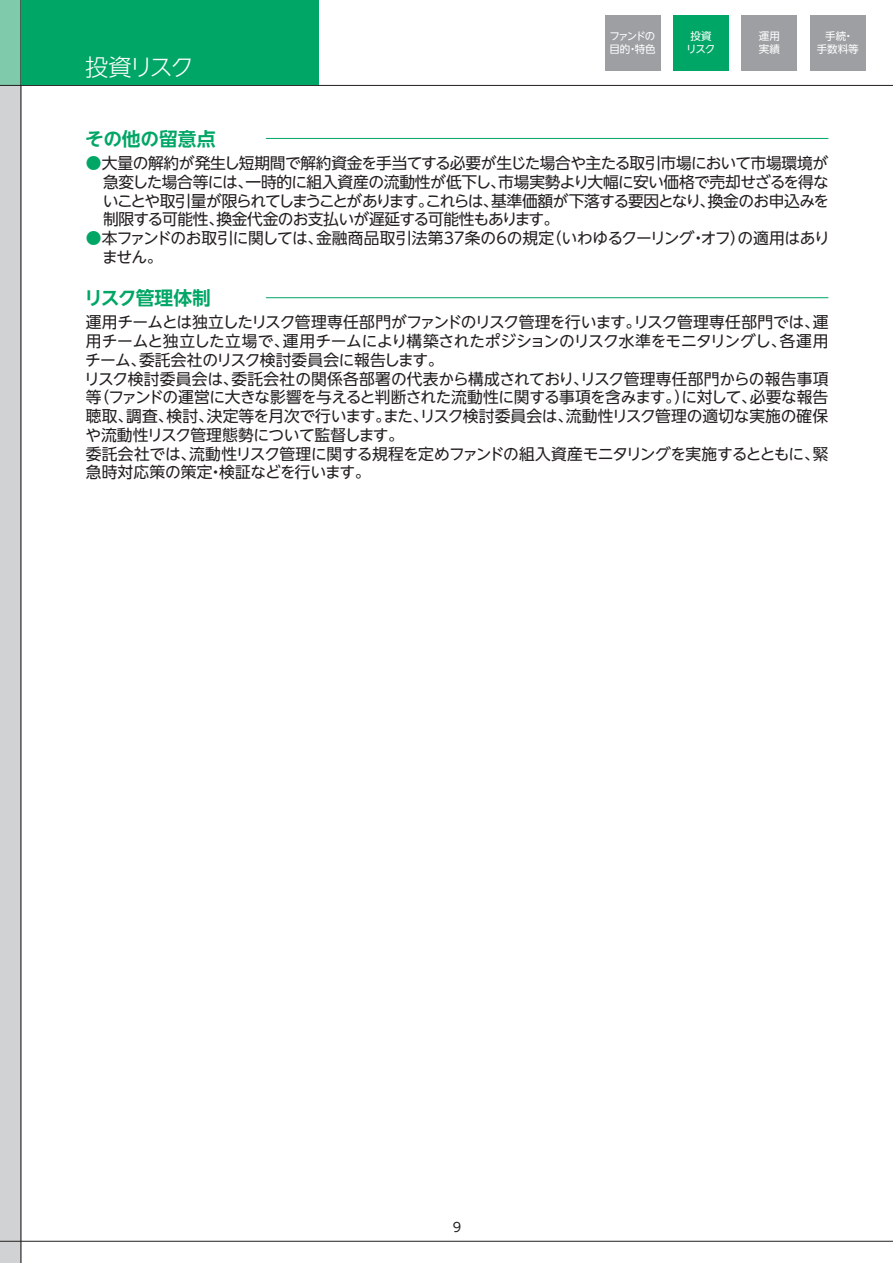
<style>
.page{position:relative;width:893px;height:1263px;background:#fff}
.page>*{position:absolute;margin:0;border:0;box-sizing:border-box;transform-origin:0 0}
.t1{font:300 23.4px "UD Shin Go NT Pro";letter-spacing:-.105em;color:#fff}
.t2{font:700 18.75px "UD Shin Go NT Pro De";letter-spacing:-.01em;color:#00a665}
.t3{font:15.75px/18.8px "UD Shin Go NT Pro";letter-spacing:-.02em;color:#231f20}
.t4{font:12.75px "UD Shin Go NT Pro";color:#231f20}
.t5{font:10.5px/12.6px "UD Shin Go NT Pro";color:#fff;text-align:center}
.t6{font:10.5px/12.6px "UD Shin Go NT Pro";letter-spacing:-.135em;color:#fff}
.s1{color:#00a665}
</style>
<div class="page">
<div style="left:0;top:85px;width:21px;height:1178px;background:#d1d2d4"></div>
<div style="left:0;top:0;width:21px;height:85px;background:#7ecaaa"></div>
<hr style="left:0;top:1241px;width:893px;height:1px;background:#231f20">
<hr style="left:0;top:85px;width:893px;height:1px;background:#231f20">
<hr style="left:21px;top:0;width:1px;height:1263px;background:#231f20">
<hr style="left:266px;top:138px;width:562px;height:1px;background:#00a665">
<hr style="left:266px;top:297px;width:562px;height:1px;background:#00a665">
<div style="left:605px;top:15px;width:56px;height:56px;background:#9d9fa2"></div>
<div style="left:673px;top:15px;width:56px;height:56px;background:#00a665"></div>
<div style="left:741px;top:15px;width:56px;height:56px;background:#9d9fa2"></div>
<div style="left:810px;top:15px;width:56px;height:56px;background:#9d9fa2"></div>
<div style="left:21px;top:0;width:298px;height:85px;background:#00a665"></div>
<h1 class="t1" style="left:85px;top:48px;width:110px">投資リスク</h1>
<p class="t6" style="left:609px;top:30px;width:48px">ファンドの目的・特色</p>
<p class="t5" style="left:686px;top:30px;width:31px">投資リスク</p>
<p class="t5" style="left:759px;top:30px;width:22px;text-align:left">運用実績</p>
<p class="t5" style="left:817px;top:30px;width:43px">手続・<br>手数料等</p>
<p class="t2" style="left:85px;top:123px;width:132px">その他の留意点</p>
<p class="t3" style="left:103px;top:153px;width:728px;text-align:justify;text-indent:-17px"><span class="s1">●</span>大量の解約が発生し短期間で解約資金を手当てする必要が生じた場合や主たる取引市場において市場環境が急変した場合等には、一時的に組入資産の流動性が低下し、市場実勢より大幅に安い価格で売却せざるを得ないことや取引量が限られてしまうことがあります。これらは、基準価額が下落する要因となり、換金のお申込みを制限する可能性、換金代金のお支払いが遅延する可能性もあります。</p>
<p class="t3" style="left:102px;top:228px;width:729px;text-indent:-16px"><span class="s1">●</span>本ファンドのお取引に関しては、金融商品取引法第37条の6の規定（いわゆるクーリング・オフ）の適用はありません。</p>
<p class="t2" style="left:84px;top:282px;width:128px">リスク管理体制</p>
<p class="t3" style="left:84px;top:313px;width:746px">運用チームとは独立したリスク管理専任部門がファンドのリスク管理を行います。リスク管理専任部門では、運用チームと独立した立場で、運用チームにより構築されたポジションのリスク水準をモニタリングし、各運用チーム、委託会社のリスク検討委員会に報告します。<br>リスク検討委員会は、委託会社の関係各部署の代表から構成されており、リスク管理専任部門からの報告事項等（ファンドの運営に大きな影響を与えると判断された流動性に関する事項を含みます。）に対して、必要な報告聴取、調査、検討、決定等を月次で行います。また、リスク検討委員会は、流動性リスク管理の適切な実施の確保や流動性リスク管理態勢について監督します。<br>委託会社では、流動性リスク管理に関する規程を定めファンドの組入資産モニタリングを実施するとともに、緊急時対応策の策定・検証などを行います。</p>
<p class="t4" style="left:453px;top:1216px;width:10px">9</p>
</div>
